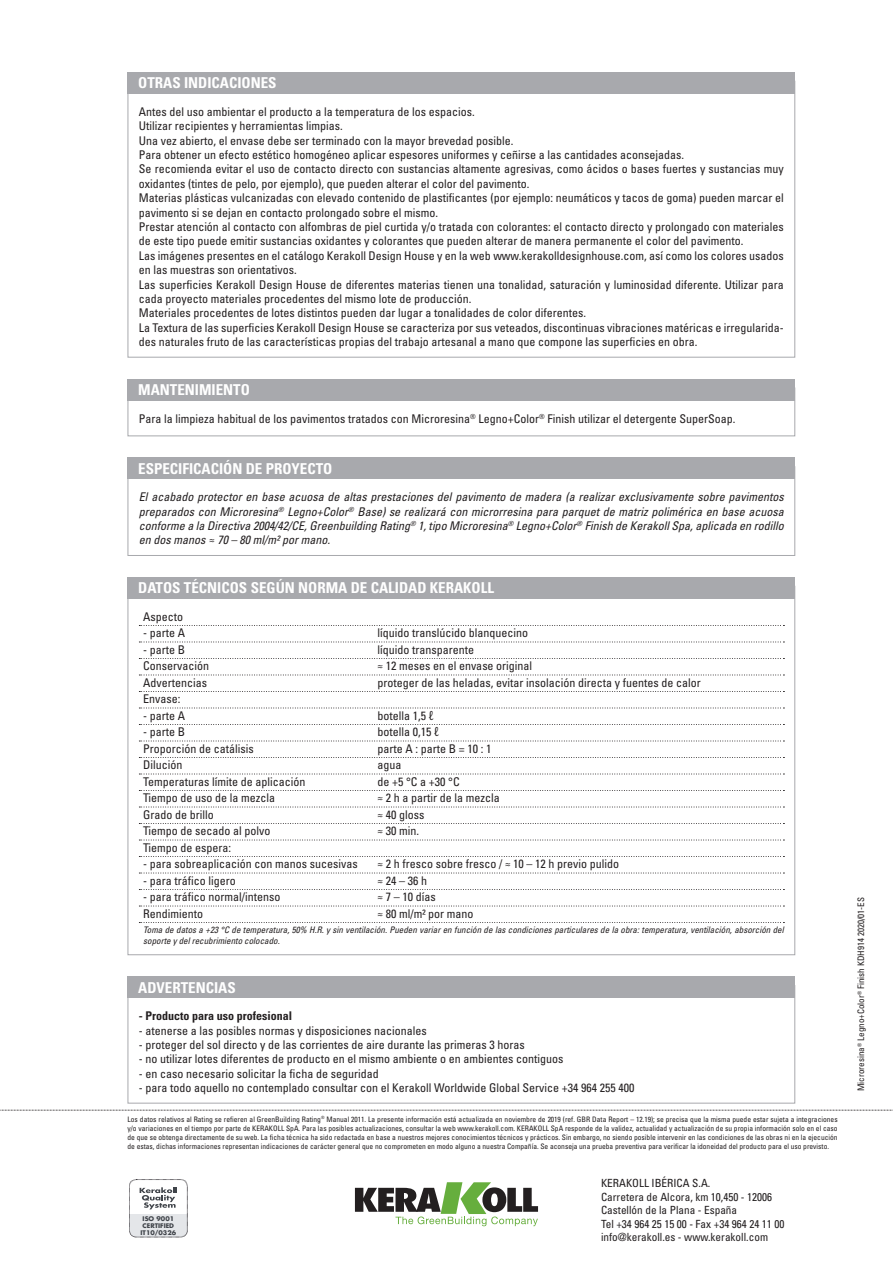
<style>
.page{position:relative;width:893px;height:1263px;background:#fff}
.page>*{position:absolute;margin:0;border:0;box-sizing:border-box;transform-origin:0 0}
.t1{font:700 condensed 15px "Univers LT Std";color:#fff}
.t2{font:condensed 12px/14.4px "Univers LT Std";color:#231f20}
.t3{font:italic condensed 12px/14.4px "Univers LT Std";color:#231f20;text-align:justify}
.t4{font:700 condensed 12px "Univers LT Std";color:#231f20}
.t5{font:condensed 11.25px/13.5px "Univers LT Std";color:#231f20}
.t6{font:italic condensed 9px/10.8px "Univers LT Std";color:#231f20}
.t7{font:condensed 9px "Univers LT Std";color:#231f20}
.t8{font:condensed 7.5px/9px "Univers LT Std";color:#231f20;text-align:justify}
.t9{font:700 6.3px/7.5px "Futura Std";color:#40444a;text-align:center}
</style>
<div class="page">
<svg style="left:0;top:1110px;width:893px;height:1px"></svg>
<svg style="left:355px;top:1182px;width:183px;height:44px"></svg>
<div style="left:129px;top:1179px;width:59px;height:58px;border:1px dashed #0f0c12;border-radius:7px"></div>
<svg style="left:129px;top:1187px;width:58px;height:50px"></svg>
<div style="left:128px;top:985px;width:667px;height:118px;border:1px solid #a8a9ad"></div>
<div style="left:128px;top:977px;width:667px;height:21px;background:#a8a9ad"></div>
<svg style="left:139px;top:625px;width:645px;height:1px"></svg>
<svg style="left:139px;top:642px;width:645px;height:1px"></svg>
<svg style="left:139px;top:658px;width:645px;height:1px"></svg>
<svg style="left:139px;top:675px;width:645px;height:1px"></svg>
<svg style="left:139px;top:691px;width:645px;height:1px"></svg>
<svg style="left:139px;top:708px;width:645px;height:1px"></svg>
<svg style="left:139px;top:724px;width:645px;height:1px"></svg>
<svg style="left:139px;top:741px;width:645px;height:1px"></svg>
<svg style="left:139px;top:757px;width:645px;height:1px"></svg>
<svg style="left:139px;top:774px;width:645px;height:1px"></svg>
<svg style="left:139px;top:790px;width:645px;height:1px"></svg>
<svg style="left:139px;top:807px;width:645px;height:1px"></svg>
<svg style="left:139px;top:823px;width:645px;height:1px"></svg>
<svg style="left:139px;top:840px;width:645px;height:1px"></svg>
<svg style="left:139px;top:856px;width:645px;height:1px"></svg>
<svg style="left:139px;top:873px;width:645px;height:1px"></svg>
<svg style="left:139px;top:889px;width:645px;height:1px"></svg>
<svg style="left:139px;top:906px;width:645px;height:1px"></svg>
<svg style="left:139px;top:922px;width:645px;height:1px"></svg>
<div style="left:128px;top:577px;width:667px;height:22px;background:#a8a9ad"></div>
<div style="left:128px;top:466px;width:667px;height:90px;border:1px solid #a8a9ad"></div>
<div style="left:128px;top:458px;width:667px;height:21px;background:#a8a9ad"></div>
<div style="left:128px;top:72px;width:667px;height:22px;background:#a8a9ad"></div>
<div style="left:128px;top:388px;width:667px;height:48px;border:1px solid #a8a9ad"></div>
<div style="left:128px;top:379px;width:667px;height:21px;background:#a8a9ad"></div>
<p class="t1" style="left:138px;top:74px;width:140px">OTRAS INDICACIONES</p>
<p class="t2" style="left:139px;top:104px;width:646px">Antes del uso ambientar el producto a la temperatura de los espacios.<br>Utilizar recipientes y herramientas limpias.<br>Una vez abierto, el envase debe ser terminado con la mayor brevedad posible.<br>Para obtener un efecto estético homogéneo aplicar espesores uniformes y ceñirse a las cantidades aconsejadas.<br>Se recomienda evitar el uso de contacto directo con sustancias altamente agresivas, como ácidos o bases fuertes y sustancias muy oxidantes (tintes de pelo, por ejemplo), que pueden alterar el color del pavimento.<br>Materias plásticas vulcanizadas con elevado contenido de plastificantes (por ejemplo: neumáticos y tacos de goma) pueden marcar el pavimento si se dejan en contacto prolongado sobre el mismo.<br>Prestar atención al contacto con alfombras de piel curtida y/o tratada con colorantes: el contacto directo y prolongado con materiales de este tipo puede emitir sustancias oxidantes y colorantes que pueden alterar de manera permanente el color del pavimento.<br>Las imágenes presentes en el catálogo Kerakoll Design House y en la web www.kerakolldesignhouse.com, así como los colores usados en las muestras son orientativos.<br>Las superficies Kerakoll Design House de diferentes materias tienen una tonalidad, saturación y luminosidad diferente. Utilizar para cada proyecto materiales procedentes del mismo lote de producción.<br>Materiales procedentes de lotes distintos pueden dar lugar a tonalidades de color diferentes.<br>La Textura de las superficies Kerakoll Design House se caracteriza por sus veteados, discontinuas vibraciones matéricas e irregularida&shy;des naturales fruto de las características propias del trabajo artesanal a mano que compone las superficies en obra.</p>
<p class="t1" style="left:138px;top:381px;width:113px">MANTENIMIENTO</p>
<p class="t2" style="left:139px;top:411px;width:598px">Para la limpieza habitual de los pavimentos tratados con Microresina<sup>®</sup> Legno+Color<sup>®</sup> Finish utilizar el detergente SuperSoap.</p>
<p class="t1" style="left:138px;top:459px;width:196px">ESPECIFICACIÓN DE PROYECTO</p>
<p class="t3" style="left:139px;top:490px;width:646px">El acabado protector en base acuosa de altas prestaciones del pavimento de madera (a realizar exclusivamente sobre pavimentos preparados con Microresina<sup>®</sup> Legno+Color<sup>®</sup> Base) se realizará con microrresina para parquet de matriz polimérica en base acuosa conforme a la Directiva 2004/42/CE, Greenbuilding Rating<sup>®</sup> 1, tipo Microresina<sup>®</sup> Legno+Color<sup>®</sup> Finish de Kerakoll Spa, aplicada en rodillo en dos manos ≈ 70 – 80 ml/m² por mano.</p>
<p class="t1" style="left:138px;top:579px;width:357px">DATOS TÉCNICOS SEGÚN NORMA DE CALIDAD KERAKOLL</p>
<p class="t2" style="left:143px;top:609px;width:41px">Aspecto</p>
<p class="t2" style="left:143px;top:626px;width:43px">- parte A</p>
<p class="t2" style="left:377px;top:626px;width:152px">líquido translúcido blanquecino</p>
<p class="t2" style="left:143px;top:642px;width:43px">- parte B</p>
<p class="t2" style="left:377px;top:642px;width:98px">líquido transparente</p>
<p class="t2" style="left:143px;top:659px;width:67px">Conservación</p>
<p class="t2" style="left:377px;top:659px;width:156px">≈ 12 meses en el envase original</p>
<p class="t2" style="left:143px;top:675px;width:65px">Advertencias</p>
<p class="t2" style="left:377px;top:675px;width:325px">proteger de las heladas, evitar insolación directa y fuentes de calor</p>
<p class="t2" style="left:143px;top:692px;width:39px">Envase:</p>
<p class="t2" style="left:143px;top:708px;width:43px">- parte A</p>
<p class="t2" style="left:377px;top:708px;width:58px">botella 1,5 ℓ</p>
<p class="t2" style="left:143px;top:725px;width:43px">- parte B</p>
<p class="t2" style="left:377px;top:725px;width:63px">botella 0,15 ℓ</p>
<p class="t2" style="left:143px;top:741px;width:112px">Proporción de catálisis</p>
<p class="t2" style="left:377px;top:741px;width:115px">parte A : parte B = 10 : 1</p>
<p class="t2" style="left:143px;top:758px;width:41px">Dilución</p>
<p class="t2" style="left:377px;top:758px;width:25px">agua</p>
<p class="t2" style="left:143px;top:774px;width:164px">Temperaturas límite de aplicación</p>
<p class="t2" style="left:377px;top:774px;width:84px">de +5 °C a +30 °C</p>
<p class="t2" style="left:143px;top:791px;width:133px">Tiempo de uso de la mezcla</p>
<p class="t2" style="left:377px;top:791px;width:124px">≈ 2 h a partir de la mezcla</p>
<p class="t2" style="left:143px;top:807px;width:72px">Grado de brillo</p>
<p class="t2" style="left:377px;top:807px;width:48px">≈ 40 gloss</p>
<p class="t2" style="left:143px;top:824px;width:129px">Tiempo de secado al polvo</p>
<p class="t2" style="left:377px;top:824px;width:43px">≈ 30 min.</p>
<p class="t2" style="left:143px;top:840px;width:89px">Tiempo de espera:</p>
<p class="t2" style="left:143px;top:857px;width:216px">- para sobreaplicación con manos sucesivas</p>
<p class="t2" style="left:377px;top:857px;width:243px">≈ 2 h fresco sobre fresco / ≈ 10 – 12 h previo pulido</p>
<p class="t2" style="left:143px;top:873px;width:94px">- para tráfico ligero</p>
<p class="t2" style="left:377px;top:873px;width:51px">≈ 24 – 36 h</p>
<p class="t2" style="left:143px;top:890px;width:139px">- para tráfico normal/intenso</p>
<p class="t2" style="left:377px;top:890px;width:60px">≈ 7 – 10 días</p>
<p class="t2" style="left:143px;top:906px;width:61px">Rendimiento</p>
<p class="t2" style="left:377px;top:906px;width:98px">≈ 80 ml/m² por mano</p>
<p class="t6" style="left:143px;top:924px;width:642px">Toma de datos a +23 °C de temperatura, 50% H.R. y sin ventilación. Pueden variar en función de las condiciones particulares de la obra: temperatura, ventilación, absorción del soporte y del recubrimiento colocado.</p>
<p class="t1" style="left:138px;top:978px;width:99px">ADVERTENCIAS</p>
<p class="t4" style="left:139px;top:1008px;width:155px">- Producto para uso profesional</p>
<p class="t2" style="left:139px;top:1023px;width:289px">- atenerse a las posibles normas y disposiciones nacionales</p>
<p class="t2" style="left:139px;top:1037px;width:387px">- proteger del sol directo y de las corrientes de aire durante las primeras 3 horas</p>
<p class="t2" style="left:139px;top:1052px;width:426px">- no utilizar lotes diferentes de producto en el mismo ambiente o en ambientes contiguos</p>
<p class="t2" style="left:139px;top:1066px;width:241px">- en caso necesario solicitar la ficha de seguridad</p>
<p class="t2" style="left:139px;top:1080px;width:497px">- para todo aquello no contemplado consultar con el Kerakoll Worldwide Global Service +34 964 255 400</p>
<p class="t8" style="left:128px;top:1114px;width:712px">Los datos relativos al Rating se refieren al GreenBuilding Rating<sup>®</sup> Manual 2011. La presente información está actualizada en noviembre de 2019 (ref. GBR Data Report – 12.19); se precisa que la misma puede estar sujeta a integraciones y/o variaciones en el tiempo por parte de KERAKOLL SpA. Para las posibles actualizaciones, consultar la web www.kerakoll.com. KERAKOLL SpA responde de la validez, actualidad y actualización de su propia información solo en el caso de que se obtenga directamente de su web. La ficha técnica ha sido redactada en base a nuestros mejores conocimientos técnicos y prácticos. Sin embargo, no siendo posible intervenir en las condiciones de las obras ni en la ejecución de estas, dichas informaciones representan indicaciones de carácter general que no comprometen en modo alguno a nuestra Compañía. Se aconseja una prueba preventiva para verificar la idoneidad del producto para el uso previsto.</p>
<p class="t9" style="left:141px;top:1214px;width:37px">ISO 9001<br>CERTIFIED<br>IT10/0326</p>
<p class="t5" style="left:601px;top:1176px;width:185px">KERAKOLL IBÉRICA S.A.<br>Carretera de Alcora, km 10,450 - 12006<br>Castellón de la Plana - España<br>Tel +34 964 25 15 00 - Fax +34 964 24 11 00 info@kerakoll.es - www.kerakoll.com</p>
<p class="t7" style="left:855px;top:1091px;width:195px;rotate:-90deg">Microresina<sup>®</sup> Legno+Color<sup>®</sup> Finish KDH914 2020/01-ES</p>
</div>
